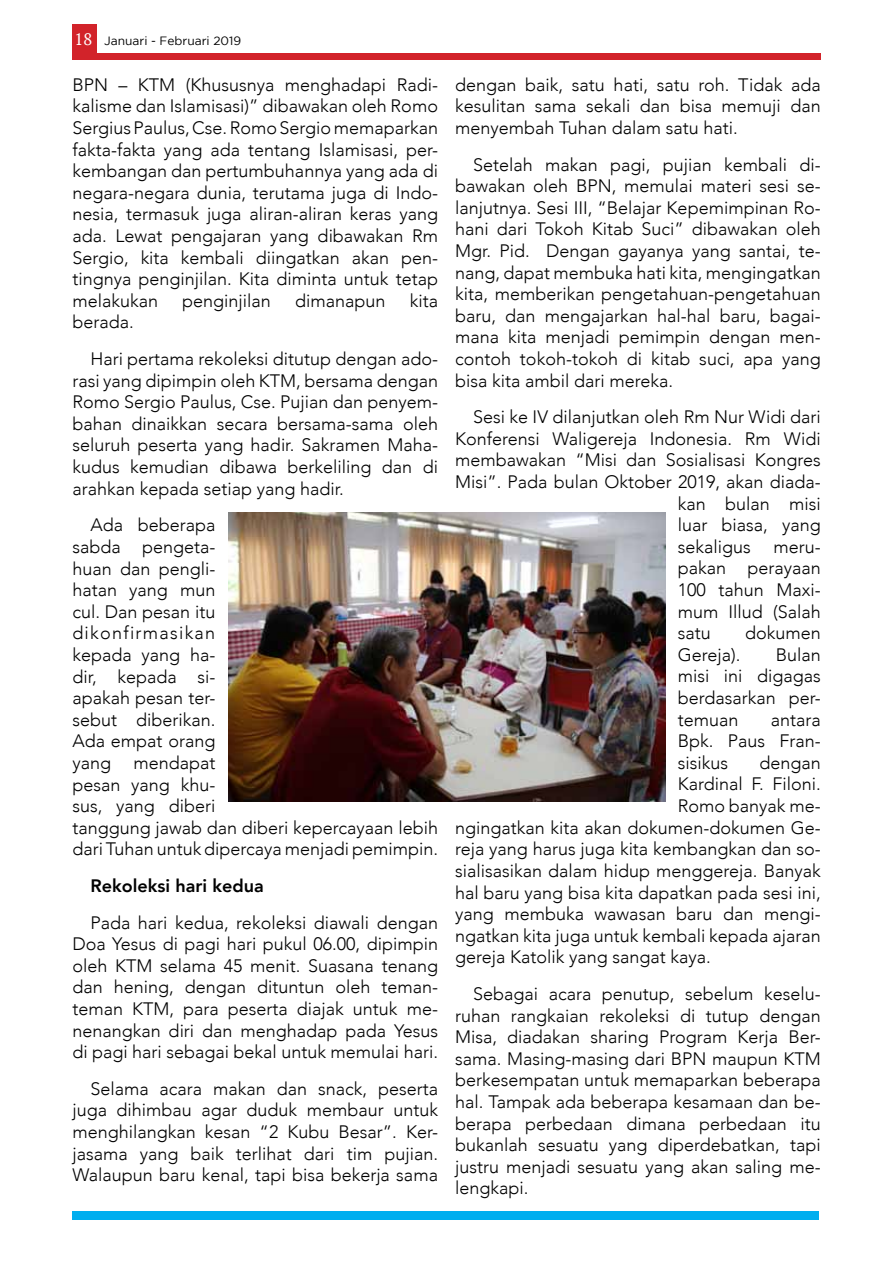
<style>
.page{position:relative;width:893px;height:1263px;background:#fff}
.page>*{position:absolute;margin:0;border:0;box-sizing:border-box;transform-origin:0 0}
.t1{font:300 18px/21.6px "Avenir";color:#000;text-align:justify}
.t2{font:800 18px "Avenir";color:#000}
.t3{font:12px "Gotham";color:#000}
.s1{font-family:"PT Serif";font-size:16.5px;color:#fff}
</style>
<div class="page">
<div style="left:72px;top:53px;width:749px;height:7px;background:#d2232a"></div>
<div style="left:72px;top:24px;width:25px;height:29px;background:#d2232a"></div>
<div style="left:72px;top:1212px;width:747px;height:8px;background:#00aeef"></div>
<img style="left:228px;top:513px;width:437px;height:289px">
<p class="t3" style="left:75px;top:34px;width:168px"><span class="s1">18</span> Januari - Februari 2019</p>
<p class="t1" style="left:72px;top:74px;width:367px">BPN – KTM (Khususnya menghadapi Radi&shy;kalisme dan Islamisasi)” dibawakan oleh Romo Sergius Paulus, Cse. Romo Sergio memaparkan fakta-fakta yang ada tentang Islamisasi, per&shy;kembangan dan pertumbuhannya yang ada di negara-negara dunia, terutama juga di Indo&shy;nesia, termasuk juga aliran-aliran keras yang ada. Lewat pengajaran yang dibawakan Rm Sergio, kita kembali diingatkan akan pen&shy;tingnya penginjilan. Kita diminta untuk tetap melakukan</p>
<p class="t1" style="left:182px;top:290px;width:90px">penginjilan</p>
<p class="t1" style="left:295px;top:290px;width:92px">dimanapun</p>
<p class="t1" style="left:410px;top:290px;width:30px">kita</p>
<p class="t1" style="left:90px;top:304px;width:349px;line-height:36.6px;text-indent:-18px">berada.<br>Hari pertama rekoleksi ditutup dengan ado-</p>
<p class="t1" style="left:72px;top:370px;width:367px">rasi yang dipimpin oleh KTM, bersama dengan Romo Sergio Paulus, Cse. Pujian dan penyem&shy;bahan dinaikkan secara bersama-sama oleh seluruh peserta yang hadir. Sakramen Maha&shy;kudus kemudian dibawa berkeliling dan di arahkan kepada setiap yang hadir.</p>
<p class="t1" style="left:72px;top:514px;width:367px;text-align:left;text-indent:18px">Ada beberapa<br>sabda pengeta-<br>huan dan pengli-<br>hatan yang mun<br>cul. Dan pesan itu<br>dikonfirmasikan<br>kepada yang ha-<br>dir, kepada si-<br>apakah pesan ter-<br>sebut diberikan.<br>Ada empat orang<br>yang mendapat<br>pesan yang khu-<br>sus, yang diberi<br>tanggung jawab dan diberi kepercayaan lebih dari Tuhan untuk dipercaya menjadi pemimpin.</p>
<p class="t2" style="left:90px;top:872px;width:175px">Rekoleksi hari kedua</p>
<p class="t1" style="left:72px;top:911px;width:367px;text-indent:18px">Pada hari kedua, rekoleksi diawali dengan Doa Yesus di pagi hari pukul 06.00, dipimpin oleh KTM selama 45 menit. Suasana tenang dan hening, dengan dituntun oleh teman&shy;teman KTM, para peserta diajak untuk me&shy;nenangkan diri dan menghadap pada Yesus di pagi hari sebagai bekal untuk memulai hari.</p>
<p class="t1" style="left:72px;top:1078px;width:367px;text-indent:18px">Selama acara makan dan snack, peserta juga dihimbau agar duduk membaur untuk menghilangkan kesan “2 Kubu Besar”. Ker&shy;jasama yang baik terlihat dari tim pujian.<br>Walaupun baru kenal, tapi bisa bekerja sama</p>
<p class="t1" style="left:455px;top:74px;width:367px">dengan baik, satu hati, satu roh. Tidak ada kesulitan sama sekali dan bisa memuji dan menyembah Tuhan dalam satu hati.</p>
<p class="t1" style="left:455px;top:154px;width:367px;text-indent:18px">Setelah makan pagi, pujian kembali di&shy;bawakan oleh BPN, memulai materi sesi se&shy;lanjutnya. Sesi III, “Belajar Kepemimpinan Ro&shy;hani dari Tokoh Kitab Suci” dibawakan oleh Mgr. Pid. Dengan gayanya yang santai, te&shy;nang, dapat membuka hati kita, mengingatkan kita, memberikan pengetahuan-pengetahuan baru, dan mengajarkan hal-hal baru, bagai&shy;mana kita menjadi pemimpin dengan men&shy;contoh tokoh-tokoh di kitab suci, apa yang bisa kita ambil dari mereka.</p>
<p class="t1" style="left:473px;top:406px;width:349px">Sesi ke IV dilanjutkan oleh Rm Nur Widi dari</p>
<p class="t1" style="left:455px;top:428px;width:367px">Konferensi Waligereja Indonesia. Rm Widi</p>
<p class="t1" style="left:455px;top:449px;width:367px">membawakan “Misi dan Sosialisasi Kongres</p>
<p class="t1" style="left:455px;top:471px;width:367px">Misi”. Pada bulan Oktober 2019, akan diada-</p>
<p class="t1" style="left:678px;top:493px;width:145px">kan bulan misi</p>
<p class="t1" style="left:678px;top:514px;width:145px">luar biasa, yang</p>
<p class="t1" style="left:678px;top:536px;width:75px">sekaligus</p>
<p class="t1" style="left:678px;top:536px;width:145px;text-indent:96px">meru&shy;pakan perayaan 100 tahun Maxi&shy;mum Illud (Salah satu</p>
<p class="t1" style="left:745px;top:622px;width:77px">dokumen</p>
<p class="t1" style="left:678px;top:644px;width:145px;text-indent:98px">Bulan misi ini digagas berdasarkan per&shy;temuan</p>
<p class="t1" style="left:678px;top:644px;width:64px">Gereja).</p>
<p class="t1" style="left:678px;top:709px;width:145px;text-indent:93px">antara Bpk. Paus Fran&shy;sisikus</p>
<p class="t1" style="left:759px;top:752px;width:63px">dengan</p>
<p class="t1" style="left:678px;top:773px;width:145px">Kardinal F. Filoni.</p>
<p class="t1" style="left:678px;top:795px;width:145px">Romo banyak me-</p>
<p class="t1" style="left:455px;top:817px;width:367px">ngingatkan kita akan dokumen-dokumen Ge-</p>
<p class="t1" style="left:455px;top:838px;width:367px">reja yang harus juga kita kembangkan dan so-</p>
<p class="t1" style="left:455px;top:860px;width:367px">sialisasikan dalam hidup menggereja. Banyak</p>
<p class="t1" style="left:455px;top:881px;width:367px">hal baru yang bisa kita dapatkan pada sesi ini,</p>
<p class="t1" style="left:455px;top:903px;width:367px">yang membuka wawasan baru dan mengi-</p>
<p class="t1" style="left:455px;top:925px;width:367px">ngatkan kita juga untuk kembali kepada ajaran</p>
<p class="t1" style="left:455px;top:946px;width:257px">gereja Katolik yang sangat kaya.</p>
<p class="t1" style="left:455px;top:983px;width:367px;text-indent:18px">Sebagai acara penutup, sebelum keselu&shy;ruhan rangkaian rekoleksi di tutup dengan Misa, diadakan sharing Program Kerja Ber&shy;sama. Masing-masing dari BPN maupun KTM berkesempatan untuk memaparkan beberapa hal. Tampak ada beberapa kesamaan dan be&shy;berapa perbedaan dimana perbedaan itu bukanlah sesuatu yang diperdebatkan, tapi justru menjadi sesuatu yang akan saling me&shy;lengkapi.</p>
</div>
